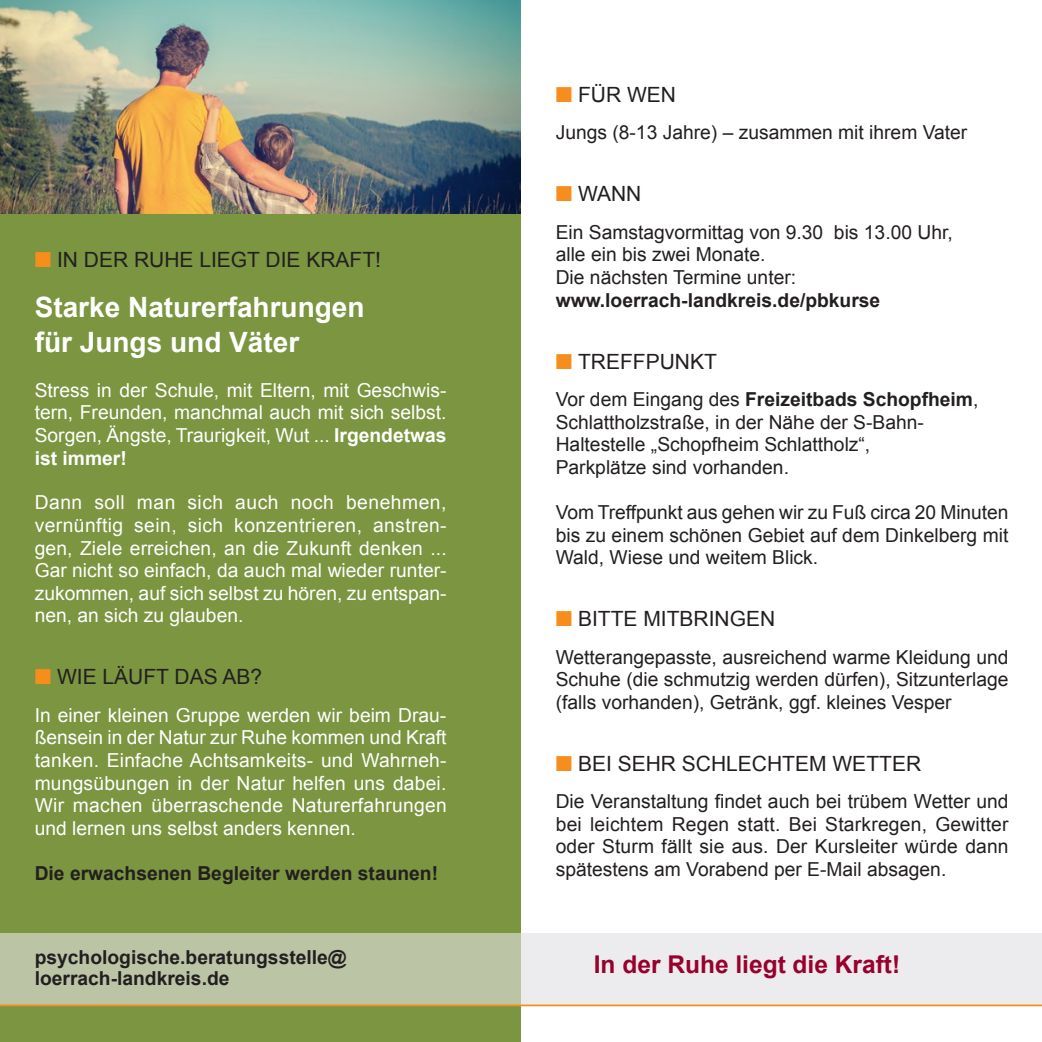
<style>
.page{position:relative;width:1042px;height:1042px;background:#fff}
.page>*{position:absolute;margin:0;border:0;box-sizing:border-box;transform-origin:0 0}
.t1{font:700 28px/35px "Arial";color:#fff}
.t2{font:700 24.5px "Arial";color:#98012d}
.t3{font:21px "Arial";color:#231f20}
.t4{font:19.25px/22.6px "Arial";color:#231f20;text-align:justify}
.t5{font:19.25px/22.6px "Arial";color:#fff;text-align:justify}
.t6{font:700 19.25px/20.7px "Arial";color:#231f20}
.s1{color:#f68e1e}
.s2{font-weight:700}
</style>
<div class="page">
<div style="left:0;top:0;width:521px;height:1042px;background:#7b9540"></div>
<svg style="left:0;top:933px;width:1042px;height:71px;background:#d3d8c9"></svg>
<hr style="left:0;top:1004px;width:1042px;height:2px;background:#f68e1e">
<img style="left:0;top:0;width:521px;height:213px">
<p class="t3" style="left:35px;top:246px;width:348px"><span class="s1">■</span> IN DER RUHE LIEGT DIE KRAFT!</p>
<h1 class="t1" style="left:35px;top:290px;width:331px">Starke Naturerfahrungen für Jungs und Väter</h1>
<p class="t5" style="left:35px;top:379px;width:413px">Stress in der Schule, mit Eltern, mit Geschwis&shy;tern, Freunden, manchmal auch mit sich selbst.<br>Sorgen, Ängste, Traurigkeit, Wut ... <span class="s2">Irgendetwas ist immer!</span></p>
<p class="t5" style="left:35px;top:491px;width:413px">Dann soll man sich auch noch benehmen, vernünftig sein, sich konzentrieren, anstren&shy;gen, Ziele erreichen, an die Zukunft denken ...<br>Gar nicht so einfach, da auch mal wieder runter&shy;zukommen, auf sich selbst zu hören, zu entspan&shy;nen, an sich zu glauben.</p>
<p class="t3" style="left:35px;top:663px;width:229px"><span class="s1">■</span> WIE LÄUFT DAS AB?</p>
<p class="t5" style="left:35px;top:704px;width:413px">In einer kleinen Gruppe werden wir beim Drau&shy;ßensein in der Natur zur Ruhe kommen und Kraft tanken. Einfache Achtsamkeits- und Wahrneh&shy;mungsübungen in der Natur helfen uns dabei.<br>Wir machen überraschende Naturerfahrungen und lernen uns selbst anders kennen.</p>
<p class="t6" style="left:35px;top:863px;width:405px">Die erwachsenen Begleiter werden staunen!</p>
<p class="t3" style="left:556px;top:81px;width:122px"><span class="s1">■</span> FÜR WEN</p>
<p class="t4" style="left:556px;top:122px;width:413px">Jungs (8-13 Jahre) – zusammen mit ihrem Vater</p>
<p class="t3" style="left:556px;top:180px;width:87px"><span class="s1">■</span> WANN</p>
<p class="t4" style="left:556px;top:221px;width:398px;text-align:left">Ein Samstagvormittag von 9.30 bis 13.00 Uhr, alle ein bis zwei Monate.<br>Die nächsten Termine unter:</p>
<p class="t6" style="left:556px;top:290px;width:326px">www.loerrach-landkreis.de/pbkurse</p>
<p class="t3" style="left:556px;top:347px;width:163px"><span class="s1">■</span> TREFFPUNKT</p>
<p class="t4" style="left:556px;top:388px;width:424px;text-align:left">Vor dem Eingang des <span class="s2">Freizeitbads Schopfheim</span>, Schlattholzstraße, in der Nähe der S-Bahn-Haltestelle „Schopfheim Schlattholz“,<br>Parkplätze sind vorhanden.</p>
<p class="t4" style="left:556px;top:501px;width:454px">Vom Treffpunkt aus gehen wir zu Fuß circa 20 Minuten bis zu einem schönen Gebiet auf dem Dinkelberg mit Wald, Wiese und weitem Blick.</p>
<p class="t3" style="left:556px;top:605px;width:221px"><span class="s1">■</span> BITTE MITBRINGEN</p>
<p class="t4" style="left:556px;top:646px;width:454px">Wetterangepasste, ausreichend warme Kleidung und Schuhe (die schmutzig werden dürfen), Sitzunterlage (falls vorhanden), Getränk, ggf. kleines Vesper</p>
<p class="t3" style="left:556px;top:749px;width:367px"><span class="s1">■</span> BEI SEHR SCHLECHTEM WETTER</p>
<p class="t4" style="left:556px;top:790px;width:454px">Die Veranstaltung findet auch bei trübem Wetter und bei leichtem Regen statt. Bei Starkregen, Gewitter oder Sturm fällt sie aus. Der Kursleiter würde dann spätestens am Vorabend per E-Mail absagen.</p>
<p class="t6" style="left:35px;top:947px;width:313px">psychologische.beratungsstelle@ loerrach-landkreis.de</p>
<p class="t2" style="left:594px;top:948px;width:308px">In der Ruhe liegt die Kraft!</p>
</div>
